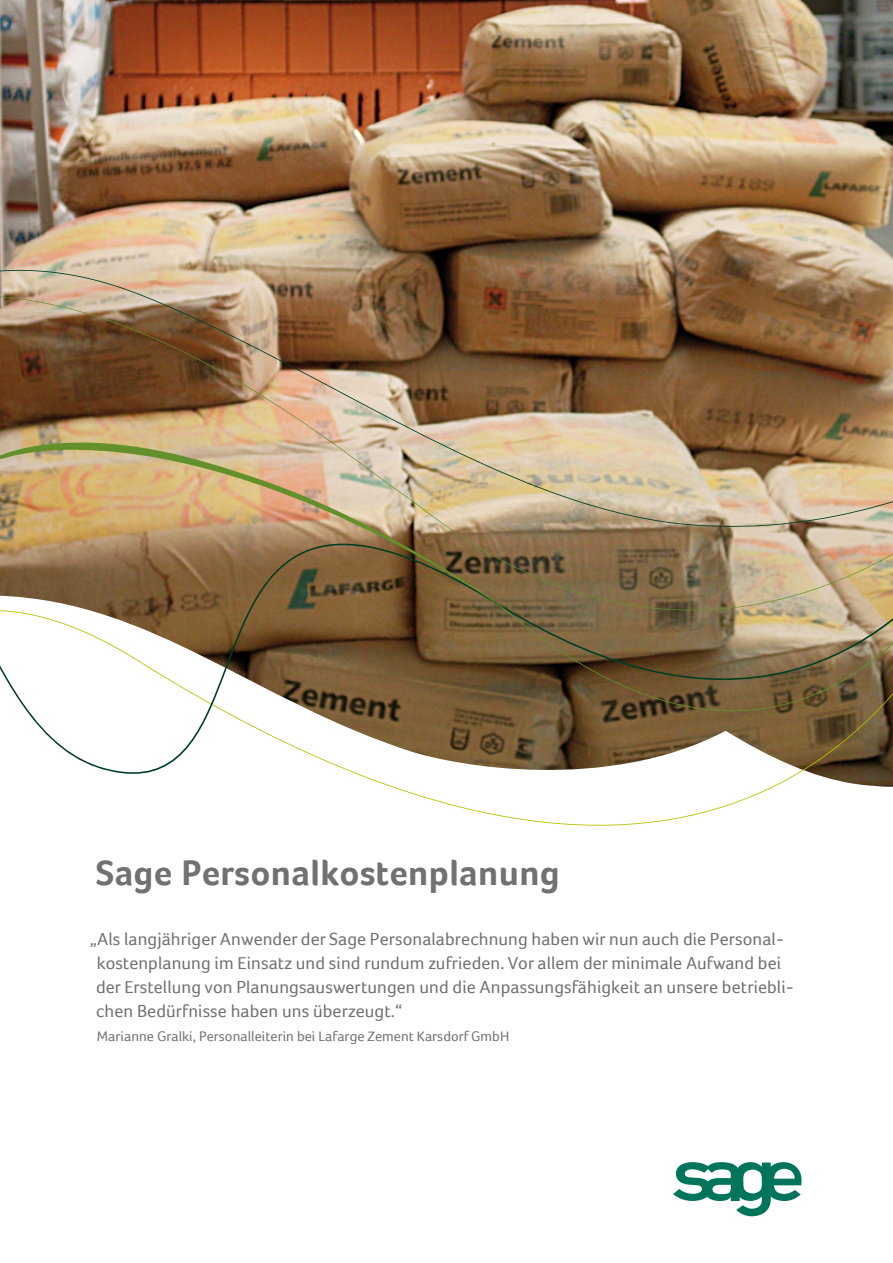
<style>
.page{position:relative;width:893px;height:1263px;background:#fff}
.page>*{position:absolute;margin:0;border:0;box-sizing:border-box;transform-origin:0 0}
.t1{font:700 36px "Foco";letter-spacing:.01em;color:#707172}
.t2{font:18px/24px "Foco";letter-spacing:.005em;color:#707172}
.t3{font:14.25px "Foco";letter-spacing:.005em;color:#707172}
</style>
<div class="page">
<img style="left:0;top:0;width:893px;height:257px">
<svg style="left:673px;top:1162px;width:129px;height:54px"></svg>
<img style="left:0;top:257px;width:893px;height:184px">
<img style="left:0;top:441px;width:893px;height:385px">
<h1 class="t1" style="left:96px;top:852px;width:466px">Sage Personalkostenplanung</h1>
<p class="t2" style="left:96px;top:926px;width:699px;text-indent:-6px">„Als langjähriger Anwender der Sage Personalabrechnung haben wir nun auch die Personal&shy;kostenplanung im Einsatz und sind rundum zufrieden. Vor allem der minimale Aufwand bei der Erstellung von Planungsauswertungen und die Anpassungsfähigkeit an unsere betriebli&shy;chen Bedürfnisse haben uns überzeugt.“</p>
<p class="t3" style="left:97px;top:1028px;width:414px">Marianne Gralki, Personalleiterin bei Lafarge Zement Karsdorf GmbH</p>
</div>
